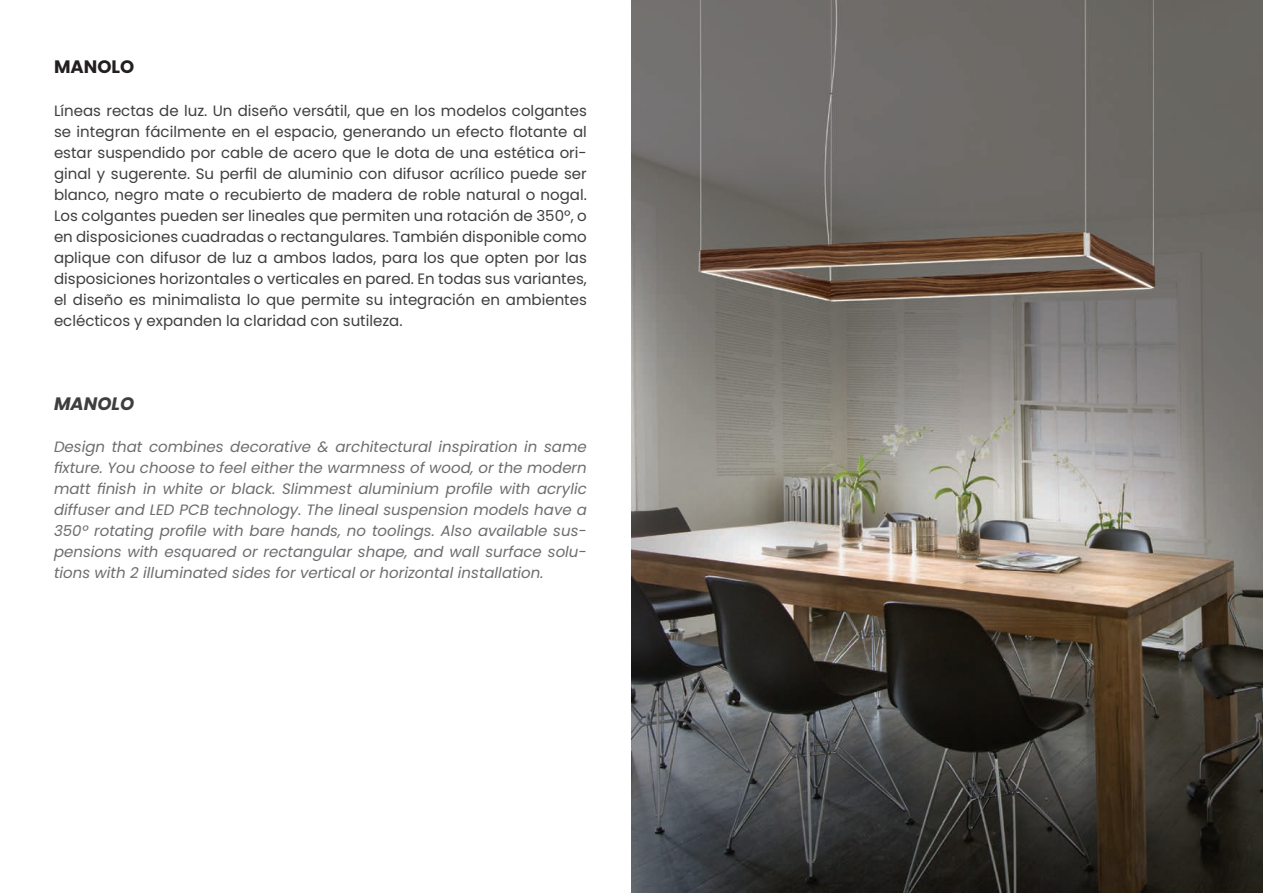
<style>
.page{position:relative;width:1263px;height:893px;background:#fff}
.page>*{position:absolute;margin:0;border:0;box-sizing:border-box;transform-origin:0 0}
.t1{font:700 18px "Poppins";color:#231f20}
.t2{font:italic 700 18px "Poppins";color:#3e3e3f}
.t3{font:15px/21px "Poppins";color:#3e3e3f;text-align:justify}
.t4{font:italic 15px/21px "Poppins";color:#6c6d70;text-align:justify}
</style>
<div class="page">
<img style="left:631px;top:0;width:632px;height:893px">
<p class="t1" style="left:54px;top:56px;width:82px">MANOLO</p>
<p class="t3" style="left:54px;top:100px;width:534px">Líneas rectas de luz. Un diseño versátil, que en los modelos colgantes se integran fácilmente en el espacio, generando un efecto flotante al estar suspendido por cable de acero que le dota de una estética ori&shy;ginal y sugerente. Su perfil de aluminio con difusor acrílico puede ser blanco, negro mate o recubierto de madera de roble natural o nogal.<br>Los colgantes pueden ser lineales que permiten una rotación de 350º, o en disposiciones cuadradas o rectangulares. También disponible como aplique con difusor de luz a ambos lados, para los que opten por las disposiciones horizontales o verticales en pared. En todas sus variantes, el diseño es minimalista lo que permite su integración en ambientes eclécticos y expanden la claridad con sutileza.</p>
<p class="t2" style="left:54px;top:393px;width:82px">MANOLO</p>
<p class="t4" style="left:54px;top:436px;width:534px">Design that combines decorative &amp; architectural inspiration in same fixture. You choose to feel either the warmness of wood, or the modern matt finish in white or black. Slimmest aluminium profile with acrylic diffuser and LED PCB technology. The lineal suspension models have a 350º rotating profile with bare hands, no toolings. Also available sus&shy;pensions with esquared or rectangular shape, and wall surface solu&shy;tions with 2 illuminated sides for vertical or horizontal installation.</p>
</div>
